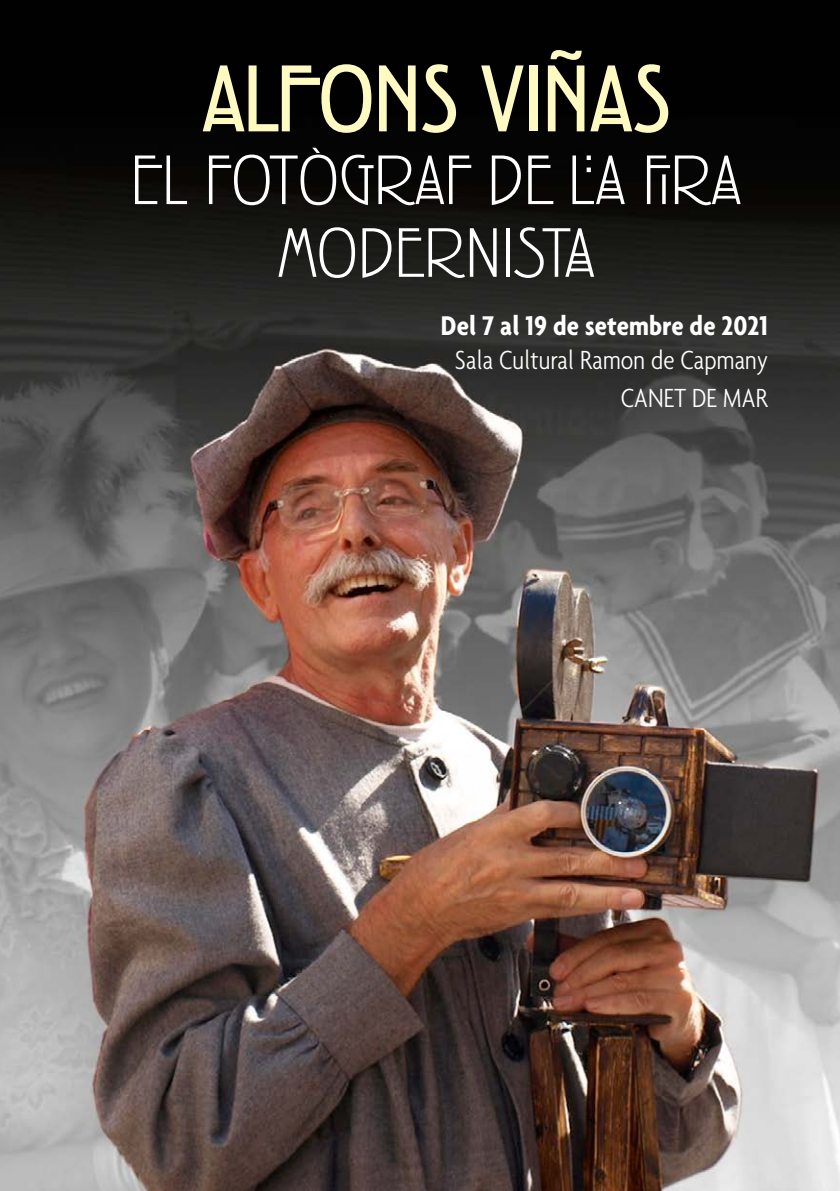
<style>
.page{position:relative;width:840px;height:1191px;background:#fff}
.page>*{position:absolute;margin:0;border:0;box-sizing:border-box;transform-origin:0 0}
.t1{font:700 98.8px "Rennie Mackintosh ITC Std";color:#fffac2}
.t2{font:300 73px/72.6px "Rennie Mackintosh ITC Std";color:#fff;text-align:center}
.t3{font:700 condensed 29.2px "Agenda";letter-spacing:.005em;color:#fff}
.t4{font:300 condensed 28.4px/38.2px "Agenda";letter-spacing:.005em;color:#fff;text-align:right}
</style>
<div class="page">
<img style="left:0;top:0;width:839px;height:1191px">
<h1 class="t1" style="left:202px;top:48px;width:470px">ALFoNS VIÑAS</h1>
<h2 class="t2" style="left:130px;top:148px;width:613px">EL FOTÒGRAF DE LA FIRA<br>MODERNISTA</h2>
<p class="t3" style="left:440px;top:308px;width:328px">Del 7 al 19 de setembre de 2021</p>
<p class="t4" style="left:455px;top:340px;width:314px">Sala Cultural Ramon de Capmany<br>CANET DE MAR</p>
</div>
